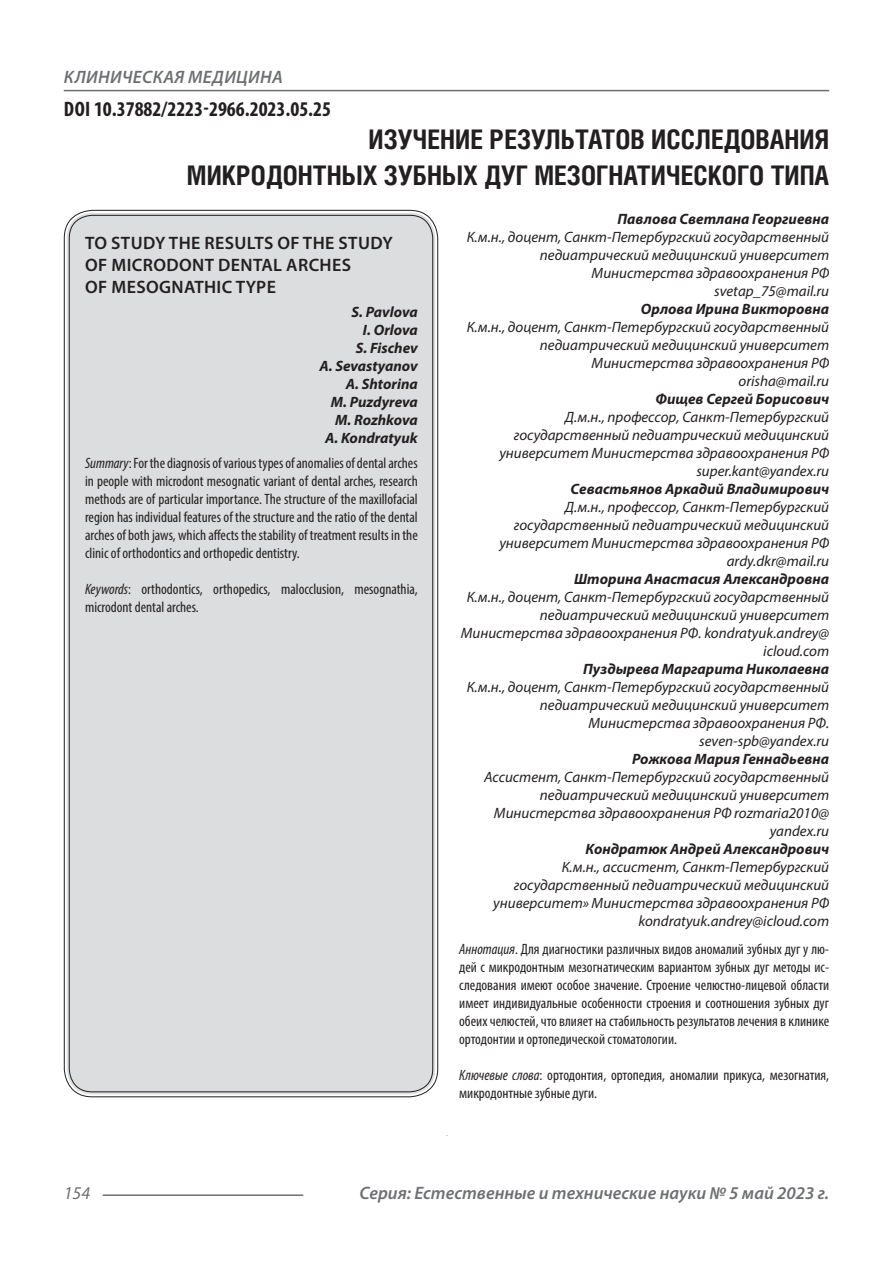
<style>
.page{position:relative;width:893px;height:1263px;background:#fff}
.page>*{position:absolute;margin:0;border:0;box-sizing:border-box;transform-origin:0 0}
.t1{font:700 27px/36px "Helios Cond C";color:#231f20;text-align:right}
.t2{font:700 condensed 21px "Myriad Pro";color:#231f20}
.t3{font:600 18px/21.6px "Myriad Pro";letter-spacing:.02em;color:#231f20}
.t4{font:italic 600 18px "Myriad Pro";color:#6d6f71}
.t5{font:italic 600 18px "Myriad Pro";letter-spacing:.02em;color:#6d6f71}
.t6{font:italic 18px "Myriad Pro";color:#6d6f71}
.t7{font:italic 15px/18px "Myriad Pro";color:#231f20;text-align:right}
.t8{font:condensed 15px/18px "Myriad Pro";color:#231f20;text-align:justify}
.t9{font:italic 700 15px/18px "Myriad Pro";color:#231f20;text-align:right}
.s1{font-style:italic}
</style>
<div class="page">
<hr style="left:103px;top:1194px;width:200px;height:2px;background:#6d6f71">
<hr style="left:64px;top:90px;width:765px;height:1px;background:#6d6f71">
<div style="left:67px;top:213px;width:368px;height:881px;background:#dcddde;border-radius:26px"></div>
<p class="t5" style="left:64px;top:66px;width:220px">Клиническая медицина</p>
<h2 class="t2" style="left:64px;top:96px;width:269px">DOI 10.37882/2223-2966.2023.05.25</h2>
<h1 class="t1" style="left:187px;top:121px;width:644px">Изучение результатов исследования микродонтных зубных дуг мезогнатического типа</h1>
<p class="t9" style="left:617px;top:210px;width:213px">Павлова Светлана Георгиевна</p>
<p class="t7" style="left:467px;top:228px;width:364px">К.м.н., доцент, Санкт-Петербургский государственный педиатрический медицинский университет Министерства здравоохранения РФ<br>svetap_75@mail.ru</p>
<p class="t9" style="left:641px;top:300px;width:190px">Орлова Ирина Викторовна</p>
<p class="t7" style="left:467px;top:318px;width:364px">К.м.н., доцент, Санкт-Петербургский государственный педиатрический медицинский университет Министерства здравоохранения РФ<br>orisha@mail.ru</p>
<p class="t9" style="left:655px;top:390px;width:175px">Фищев Сергей Борисович</p>
<p class="t7" style="left:499px;top:408px;width:331px">Д.м.н., профессор, Санкт-Петербургский государственный педиатрический медицинский университет Министерства здравоохранения РФ super.kant@yandex.ru</p>
<p class="t9" style="left:571px;top:480px;width:260px">Севастьянов Аркадий Владимирович</p>
<p class="t7" style="left:499px;top:498px;width:331px">Д.м.н., профессор, Санкт-Петербургский государственный педиатрический медицинский университет Министерства здравоохранения РФ ardy.dkr@mail.ru</p>
<p class="t9" style="left:574px;top:570px;width:257px">Шторина Анастасия Александровна</p>
<p class="t7" style="left:461px;top:588px;width:370px">К.м.н., доцент, Санкт-Петербургский государственный педиатрический медицинский университет Министерства здравоохранения РФ. kondratyuk.andrey@ icloud.com</p>
<p class="t9" style="left:583px;top:660px;width:248px">Пуздырева Маргарита Николаевна</p>
<p class="t7" style="left:467px;top:678px;width:364px">К.м.н., доцент, Санкт-Петербургский государственный педиатрический медицинский университет Министерства здравоохранения РФ. seven-spb@yandex.ru</p>
<p class="t9" style="left:632px;top:750px;width:199px">Рожкова Мария Геннадьевна</p>
<p class="t7" style="left:484px;top:768px;width:347px">Ассистент, Санкт-Петербургский государственный педиатрический медицинский университет Министерства здравоохранения РФ rozmaria2010@ yandex.ru</p>
<p class="t9" style="left:585px;top:840px;width:245px">Кондратюк Андрей Александрович</p>
<p class="t7" style="left:493px;top:858px;width:337px">К.м.н., ассистент, Санкт-Петербургский государственный педиатрический медицинский университет» Министерства здравоохранения РФ kondratyuk.andrey@icloud.com</p>
<p class="t8" style="left:459px;top:940px;width:371px"><span class="s1">Аннотация</span>. Для диагностики различных видов аномалий зубных дуг у лю&shy;дей с микродонтным мезогнатическим вариантом зубных дуг методы ис&shy;следования имеют особое значение. Строение челюстно-лицевой области имеет индивидуальные особенности строения и соотношения зубных дуг обеих челюстей, что влияет на стабильность результатов лечения в клинике ортодонтии и ортопедической стоматологии.</p>
<p class="t8" style="left:459px;top:1066px;width:371px"><span class="s1">Ключевые слова</span>: ортодонтия, ортопедия, аномалии прикуса, мезогнатия, микродонтные зубные дуги.</p>
<p class="t3" style="left:85px;top:232px;width:309px">TO STUDY THE RESULTS OF THE STUDY<br>OF MICRODONT DENTAL ARCHES<br>OF MESOGNATHIC TYPE</p>
<p class="t9" style="left:319px;top:302px;width:100px">S. Pavlova<br>I. Orlova<br>S. Fischev<br>A. Sevastyanov<br>А. Shtorina<br>M. Puzdyreva<br>M. Rozhkova<br>A. Kondratyuk</p>
<p class="t8" style="left:85px;top:454px;width:334px"><span class="s1">Summary</span>: For the diagnosis of various types of anomalies of dental arches in people with microdont mesognatic variant of dental arches, research methods are of particular importance. The structure of the maxillofacial region has individual features of the structure and the ratio of the dental arches of both jaws, which affects the stability of treatment results in the clinic of orthodontics and orthopedic dentistry.</p>
<p class="t8" style="left:85px;top:580px;width:334px"><span class="s1">Keywords</span>: orthodontics, orthopedics, malocclusion, mesognathia, microdont dental arches.</p>
<p class="t6" style="left:64px;top:1182px;width:28px">154</p>
<p class="t4" style="left:359px;top:1182px;width:471px">Серия: Естественные и технические науки № 5 май 2023 г.</p>
</div>
